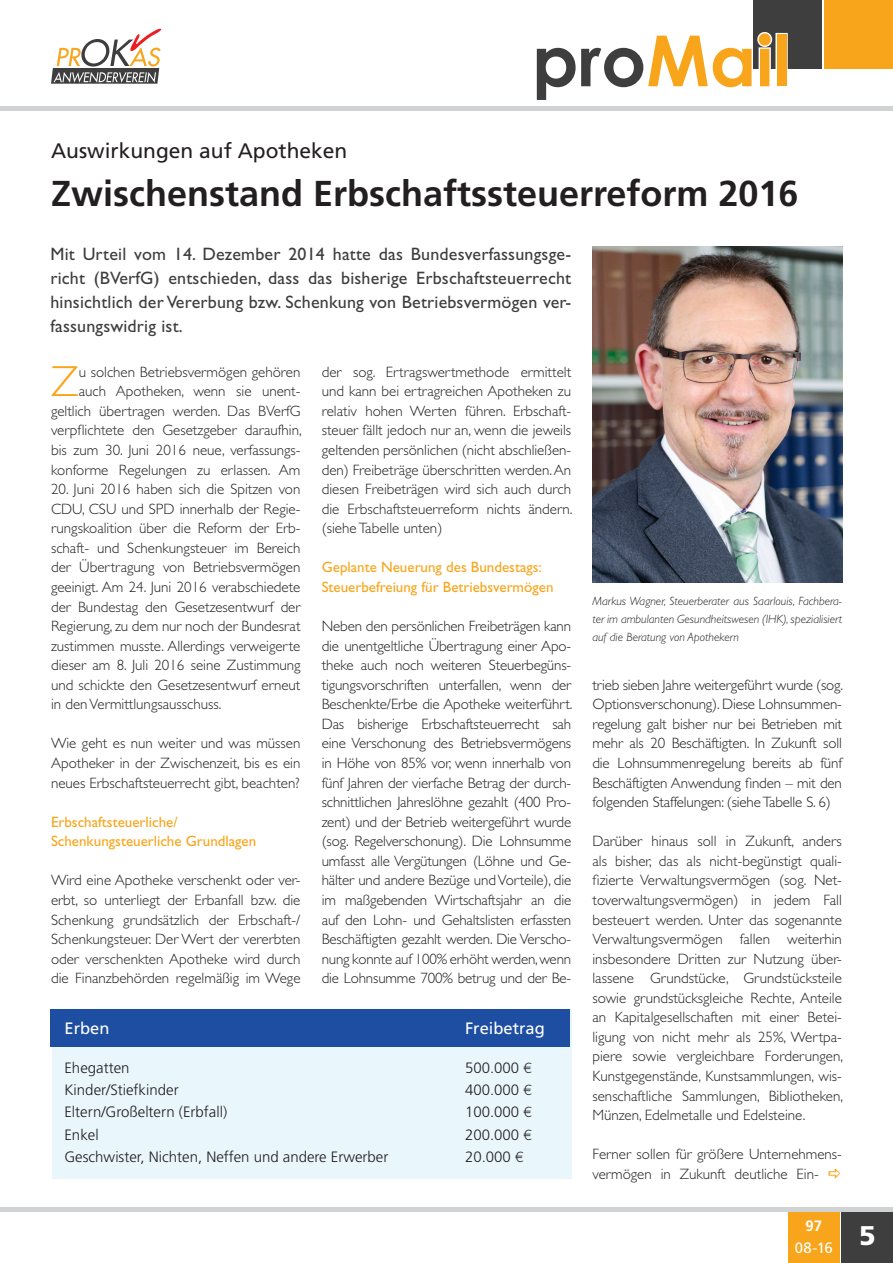
<style>
.page{position:relative;width:893px;height:1263px;background:#fff}
.page>*{position:absolute;margin:0;border:0;box-sizing:border-box;transform-origin:0 0}
.t1{font:700 70.5px "Century Gothic";color:#f9a51b}
.t2{font:300 43.65px "Gill Sans";color:#f9a51b}
.t3{font:700 36px "Frutiger";color:#231f20}
.t4{font:900 27px "Frutiger";color:#fff}
.t5{font:21px "Frutiger";color:#231f20}
.t6{font:18px/24px "Gill Sans";letter-spacing:.01em;color:#3e3e3f;text-align:justify}
.t7{font:16.5px "Frutiger";color:#fff}
.t8{font:300 15px/19.5px "Gill Sans";color:#231f20;text-align:justify}
.t9{font:300 15px "Frutiger";color:#231f20}
.t10{font:15px/19.5px "Gill Sans";color:#f9a51b}
.t11{font:15px "Frutiger";color:#fff}
.t12{font:700 15px "Frutiger";color:#fff}
.t13{font:italic 300 12px/18px "Gill Sans";color:#231f20;text-align:justify}
.s1{color:#3e3e3f}
.s2{font-family:"Gill Sans"}
</style>
<div class="page">
<div style="left:0;top:106px;width:893px;height:5px;background:#d1d2d4"></div>
<svg style="left:51px;top:28px;width:111px;height:56px"></svg>
<div style="left:825px;top:0;width:68px;height:68px;background:#f9a51b"></div>
<div style="left:753px;top:0;width:68px;height:68px;background:#3e3e3f"></div>
<svg style="left:753px;top:32px;width:21px;height:37px"></svg>
<div style="left:775px;top:33px;width:13px;height:55px;border:3px solid #fff"></div>
<div style="left:788px;top:1212px;width:51px;height:51px;background:#f9a51b"></div>
<div style="left:842px;top:1212px;width:51px;height:51px;background:#3e3e3f"></div>
<hr style="left:0;top:1208px;width:893px;height:4px;background:#d1d2d4">
<img style="left:592px;top:246px;width:250px;height:337px">
<div style="left:52px;top:1009px;width:519px;height:170px;background:#e9f7fd"></div>
<div style="left:50px;top:1009px;width:520px;height:38px;background:#1e4ea1"></div>
<h1 class="t1" style="left:532px;top:16px;width:260px"><span class="s1">pro</span>Mail</h1>
<h3 class="t5" style="left:51px;top:139px;width:298px">Auswirkungen auf Apotheken</h3>
<h3 class="t3" style="left:51px;top:173px;width:749px">Zwischenstand Erbschaftssteuerreform 2016</h3>
<p class="t6" style="left:50px;top:242px;width:522px">Mit Urteil vom 14. Dezember 2014 hatte das Bundesverfassungsge&shy;richt (BVerfG) entschieden, dass das bisherige Erbschaftsteuerrecht hinsichtlich der Vererbung bzw. Schenkung von Betriebsvermögen ver&shy;fassungswidrig ist.</p>
<h2 class="t2" style="left:51px;top:357px;width:29px">Z</h2>
<p class="t8" style="left:51px;top:362px;width:252px;text-align:right">u solchen Betriebsvermögen gehören auch Apotheken, wenn sie unent&shy;geltlich übertragen werden. Das BVerfG verpflichtete den Gesetzgeber daraufhin, bis zum 30. Juni 2016 neue, verfassungs&shy;konforme Regelungen zu erlassen. Am</p>
<p class="t8" style="left:51px;top:479px;width:251px">20. Juni 2016 haben sich die Spitzen von CDU, CSU und SPD innerhalb der Regie&shy;rungskoalition über die Reform der Erb&shy;schaft- und Schenkungsteuer im Bereich der Übertragung von Betriebsvermögen geeinigt. Am 24. Juni 2016 verabschiedete der Bundestag den Gesetzesentwurf der Regierung, zu dem nur noch der Bundesrat zustimmen musste. Allerdings verweigerte dieser am 8. Juli 2016 seine Zustimmung und schickte den Gesetzesentwurf erneut in den Vermittlungsausschuss.</p>
<p class="t8" style="left:51px;top:734px;width:251px">Wie geht es nun weiter und was müssen Apotheker in der Zwischenzeit, bis es ein neues Erbschaftsteuerrecht gibt, beachten?</p>
<p class="t10" style="left:51px;top:812px;width:207px">Erbschaftsteuerliche/<br>Schenkungsteuerliche Grundlagen</p>
<p class="t8" style="left:51px;top:871px;width:251px">Wird eine Apotheke verschenkt oder ver&shy;erbt, so unterliegt der Erbanfall bzw. die Schenkung grundsätzlich der Erbschaft-/ Schenkungsteuer. Der Wert der vererbten oder verschenkten Apotheke wird durch die Finanzbehörden regelmäßig im Wege</p>
<p class="t8" style="left:322px;top:362px;width:252px">der sog. Ertragswertmethode ermittelt und kann bei ertragreichen Apotheken zu relativ hohen Werten führen. Erbschaft&shy;steuer fällt jedoch nur an, wenn die jeweils geltenden persönlichen (nicht abschließen&shy;den) Freibeträge überschritten werden. An diesen Freibeträgen wird sich auch durch die Erbschaftsteuerreform nichts ändern. (siehe Tabelle unten)</p>
<p class="t10" style="left:322px;top:558px;width:233px">Geplante Neuerung des Bundestags:<br>Steuerbefreiung für Betriebsvermögen</p>
<p class="t8" style="left:322px;top:616px;width:252px">Neben den persönlichen Freibeträgen kann die unentgeltliche Übertragung einer Apo&shy;theke auch noch weiteren Steuerbegüns&shy;tigungsvorschriften unterfallen, wenn der Beschenkte/Erbe die Apotheke weiterführt.<br>Das bisherige Erbschaftsteuerrecht sah eine Verschonung des Betriebsvermögens in Höhe von 85% vor, wenn innerhalb von fünf Jahren der vierfache Betrag der durch&shy;schnittlichen Jahreslöhne gezahlt (400 Pro&shy;zent) und der Betrieb weitergeführt wurde (sog. Regelverschonung). Die Lohnsumme umfasst alle Vergütungen (Löhne und Ge&shy;hälter und andere Bezüge und Vorteile), die im maßgebenden Wirtschaftsjahr an die auf den Lohn- und Gehaltslisten erfassten Beschäftigten gezahlt werden. Die Verscho&shy;nung konnte auf 100% erhöht werden, wenn die Lohnsumme 700% betrug und der Be-</p>
<p class="t7" style="left:64px;top:1018px;width:46px">Erben</p>
<p class="t7" style="left:465px;top:1018px;width:81px">Freibetrag</p>
<p class="t9" style="left:64px;top:1059px;width:67px">Ehegatten</p>
<p class="t9" style="left:465px;top:1059px;width:68px">500.000 <span class="s2">€</span></p>
<p class="t9" style="left:64px;top:1081px;width:116px">Kinder/Stiefkinder</p>
<p class="t9" style="left:465px;top:1081px;width:68px">400.000 <span class="s2">€</span></p>
<p class="t9" style="left:64px;top:1104px;width:164px">Eltern/Großeltern (Erbfall)</p>
<p class="t9" style="left:465px;top:1104px;width:68px">100.000 <span class="s2">€</span></p>
<p class="t9" style="left:64px;top:1126px;width:36px">Enkel</p>
<p class="t9" style="left:465px;top:1126px;width:68px">200.000 <span class="s2">€</span></p>
<p class="t9" style="left:64px;top:1148px;width:325px">Geschwister, Nichten, Neffen und andere Erwerber</p>
<p class="t9" style="left:465px;top:1148px;width:60px">20.000 <span class="s2">€</span></p>
<p class="t13" style="left:592px;top:592px;width:251px">Markus Wagner, Steuerberater aus Saarlouis, Fachbera&shy;ter im ambulanten Gesundheitswesen (IHK), spezialisiert auf die Beratung von Apothekern</p>
<p class="t8" style="left:592px;top:675px;width:252px">trieb sieben Jahre weitergeführt wurde (sog.<br>Optionsverschonung). Diese Lohnsummen&shy;regelung galt bisher nur bei Betrieben mit mehr als 20 Beschäftigten. In Zukunft soll die Lohnsummenregelung bereits ab fünf Beschäftigten Anwendung finden – mit den folgenden Staffelungen: (siehe Tabelle S. 6)</p>
<p class="t8" style="left:592px;top:832px;width:252px">Darüber hinaus soll in Zukunft, anders als bisher, das als nicht-begünstigt quali&shy;fizierte Verwaltungsvermögen (sog. Net&shy;toverwaltungsvermögen) in jedem Fall besteuert werden. Unter das sogenannte Verwaltungsvermögen fallen weiterhin insbesondere Dritten zur Nutzung über&shy;lassene Grundstücke, Grundstücksteile sowie grundstücksgleiche Rechte, Anteile an Kapitalgesellschaften mit einer Betei&shy;ligung von nicht mehr als 25%, Wertpa&shy;piere sowie vergleichbare Forderungen, Kunstgegenstände, Kunstsammlungen, wis&shy;senschaftliche Sammlungen, Bibliotheken, Münzen, Edelmetalle und Edelsteine.</p>
<p class="t8" style="left:592px;top:1145px;width:251px">Ferner sollen für größere Unternehmens&shy;vermögen in Zukunft deutliche Ein-</p>
<p class="t12" style="left:805px;top:1217px;width:18px">97</p>
<p class="t11" style="left:795px;top:1239px;width:39px">08-16</p>
<h3 class="t4" style="left:859px;top:1219px;width:18px">5</h3>
</div>
